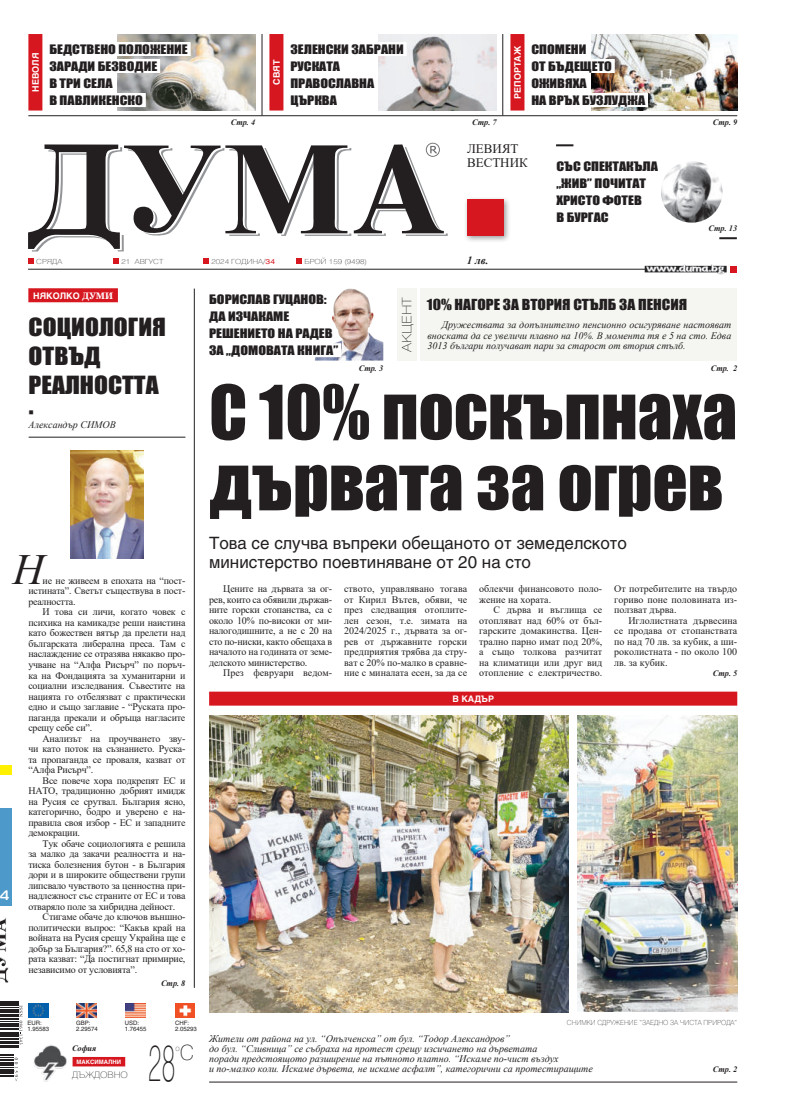
<style>
.page{position:relative;width:794px;height:1120px;background:#fff}
.page>*{position:absolute;margin:0;border:0;box-sizing:border-box;transform-origin:0 0}
.t1{font:69px/71px "Impact";color:#231f20}
.t2{font:italic 43px "Times New Roman";color:#231f20}
.t3{font:23px/29px "Impact";color:#231f20;scale:1.11 1}
.t4{font:14px "Impact";color:#231f20;scale:1.11 1}
.t5{font:700 13.8px "Magistral C";color:#fff}
.t6{font:13px/13.5px "Times New Roman";color:#231f20}
.t7{font:12px/17px "Impact";color:#231f20;scale:1.18 1}
.t8{font:italic 700 11px "Times New Roman";color:#231f20}
.t9{font:10px/10.5px "Times New Roman";letter-spacing:-.02em;color:#231f20;text-align:justify}
.t10{font:italic 10px/10px "Times New Roman";color:#231f20;text-align:justify}
.t11{font:10px/10.5px "Times New Roman";color:#231f20}
.t12{font:700 9.6px "Sentry";color:#fff}
.t13{font:italic 700 8.3px "Times New Roman";color:#231f20}
</style>
<div class="page">
<img style="left:34px;top:1045px;width:33px;height:36px">
<hr style="left:262px;top:34px;width:1px;height:82px;background:#231f20">
<hr style="left:502px;top:34px;width:1px;height:82px;background:#231f20">
<hr style="left:28px;top:269px;width:697px;height:1px;background:#231f20">
<hr style="left:194px;top:288px;width:1px;height:700px;background:#231f20">
<img style="left:28px;top:1003px;width:20px;height:14px">
<img style="left:77px;top:1003px;width:19px;height:14px">
<img style="left:125px;top:1003px;width:20px;height:14px">
<img style="left:176px;top:1003px;width:19px;height:14px">
<img style="left:644px;top:264px;width:82px;height:11px">
<div style="left:730px;top:266px;width:7px;height:7px;background:#d7171f"></div>
<div style="left:397px;top:288px;width:19px;height:72px;background:#f5f6f2"></div>
<div style="left:0;top:765px;width:11px;height:10px;background:#fff101"></div>
<div style="left:0;top:808px;width:11px;height:98px;background:#4d99ca"></div>
<svg style="left:0;top:918px;width:8px;height:64px"></svg>
<svg style="left:0;top:1054px;width:18px;height:27px"></svg>
<svg style="left:0;top:1001px;width:22px;height:47px"></svg>
<div style="left:28px;top:288px;width:90px;height:14px;background:#d7171f"></div>
<div style="left:73px;top:1057px;width:52px;height:9px;background:#d7171f"></div>
<div style="left:464px;top:196px;width:51px;height:52px;background:#231f20;opacity:.45"></div>
<div style="left:467px;top:199px;width:37px;height:37px;background:#d7171f"></div>
<svg style="left:32px;top:147px;width:416px;height:104px"></svg>
<svg style="left:28px;top:144px;width:319px;height:105px"></svg>
<svg style="left:354px;top:143px;width:90px;height:90px"></svg>
<hr style="left:28px;top:115px;width:709px;height:1px;background:#231f20">
<img style="left:118px;top:34px;width:137px;height:77px">
<img style="left:379px;top:34px;width:117px;height:77px">
<img style="left:591px;top:34px;width:146px;height:77px">
<img style="left:315px;top:288px;width:68px;height:72px">
<div style="left:421px;top:288px;width:316px;height:72px;background:#f5f6f2"></div>
<div style="left:510px;top:34px;width:14px;height:77px;background:#d7171f"></div>
<div style="left:269px;top:34px;width:14px;height:77px;background:#d7171f"></div>
<div style="left:28px;top:34px;width:14px;height:77px;background:#d7171f"></div>
<div style="left:528px;top:59px;width:87px;height:14px;background:#fff"></div>
<div style="left:528px;top:93px;width:120px;height:14px;background:#fff"></div>
<div style="left:287px;top:42px;width:119px;height:14px;background:#fff"></div>
<div style="left:206px;top:292px;width:124px;height:14px;background:#fff"></div>
<div style="left:206px;top:326px;width:129px;height:14px;background:#fff"></div>
<div style="left:206px;top:343px;width:135px;height:14px;background:#fff"></div>
<svg style="left:719px;top:237px;width:18px;height:2px"></svg>
<svg style="left:556px;top:144px;width:17px;height:2px"></svg>
<hr style="left:209px;top:1081px;width:528px;height:1px;background:#231f20">
<div style="left:209px;top:691px;width:528px;height:14px;background:#d7171f"></div>
<img style="left:70px;top:450px;width:74px;height:108px">
<img style="left:661px;top:161px;width:61px;height:62px;border-radius:31px">
<hr style="left:29px;top:437px;width:156px;height:1px;background:#231f20">
<div style="left:46px;top:42px;width:145px;height:14px;background:#fff"></div>
<div style="left:46px;top:59px;width:114px;height:14px;background:#fff"></div>
<div style="left:46px;top:93px;width:100px;height:14px;background:#fff"></div>
<img style="left:209px;top:715px;width:359px;height:297px">
<img style="left:577px;top:715px;width:160px;height:297px">
<svg style="left:28px;top:258px;width:6px;height:6px"></svg>
<svg style="left:113px;top:258px;width:6px;height:6px"></svg>
<svg style="left:203px;top:258px;width:6px;height:6px"></svg>
<svg style="left:296px;top:258px;width:6px;height:6px"></svg>
<p class="t7" style="left:49px;top:40px;width:119px">Бедствено положение заради безводие<br>в три села<br>в Павликенско</p>
<p class="t12" style="left:82px;top:290px;width:32px">ДУМИ</p>
<h3 class="t3" style="left:29px;top:312px;width:125px">Социология отвъд реалността</h3>
<p class="t10" style="left:29px;top:420px;width:82px">Александър Симов</p>
<h2 class="t2" style="left:13px;top:540px;width:33px">н</h2>
<p class="t9" style="left:28px;top:575px;width:159px;text-indent:14px">ие не живеем в епохата на “пост&shy;истината”. Светът съществува в пост&shy;реалността.</p>
<p class="t9" style="left:28px;top:606px;width:159px;text-indent:14px">И това си личи, когато човек с психика на камикадзе реши наистина като божествен вятър да прелети над българската либерална преса. Там с наслаждение се отразява някакво про&shy;учване на “Алфа Рисърч” по поръч&shy;ка на Фондацията за хуманитарни и социални изследвания. Съвестите на нацията го отбелязват с практически едно и също заглавие - “Руската про&shy;паганда прекали и обръща нагласите срещу себе си”.</p>
<p class="t9" style="left:28px;top:732px;width:159px;text-indent:14px">Анализът на проучването зву&shy;чи като поток на съзнанието. Руска&shy;та пропаганда се проваля, казват от “Алфа Рисърч”.</p>
<p class="t9" style="left:28px;top:774px;width:159px;text-indent:14px">В се повече хора подкрепят ЕС и НАТО, традиционно добрият имидж на Русия се срутвал. България ясно, категорично, бодро и уверено е на&shy;правила своя избор - ЕС и западните демокрации.</p>
<p class="t9" style="left:28px;top:837px;width:159px;text-indent:14px">Тук обаче социологията е решила за малко да закачи реалността и на&shy;тиска болезнения бутон - в България дори и в широките обществени групи липсвало чувството за ценностна при&shy;надлежност със страните от ЕС и това отваряло поле за хибридна дейност.</p>
<p class="t9" style="left:28px;top:911px;width:159px;text-indent:14px">Стигаме обаче до ключов външно&shy;политически въпрос: “Какъв край на войната на Русия срещу Украйна ще е добър за България?”. 65,8 на сто от хо&shy;рата казват: “Да постигнат примирие, независимо от условията”.</p>
<h3 class="t5" style="left:-1px;top:887px;width:11px">4</h3>
<p class="t13" style="left:72px;top:1042px;width:26px">София</p>
<p class="t13" style="left:161px;top:977px;width:26px">Стр. 8</p>
<p class="t7" style="left:290px;top:40px;width:98px">Зеленски забрани<br>Руската православна църква</p>
<p class="t7" style="left:531px;top:40px;width:98px">Спомени<br>от бъдещето оживяха<br>на връх Бузлуджа</p>
<p class="t13" style="left:231px;top:116px;width:26px">Стр. 4</p>
<p class="t13" style="left:472px;top:116px;width:26px">Стр. 7</p>
<p class="t13" style="left:713px;top:116px;width:26px">Стр. 9</p>
<p class="t7" style="left:209px;top:290px;width:111px">Борислав Гуцанов:<br>Да изчакаме решението на Радев за „домовата книга”</p>
<p class="t13" style="left:359px;top:362px;width:26px">Стр. 3</p>
<h3 class="t6" style="left:467px;top:142px;width:62px">Левият вестник</h3>
<p class="t8" style="left:467px;top:253px;width:23px">1 лв.</p>
<p class="t7" style="left:556px;top:158px;width:88px">Със спектакъла „Жив” почитат<br>Христо Фотев<br>в Бургас</p>
<h3 class="t4" style="left:427px;top:293px;width:236px">10% нагоре за втория стълб за пенсия</h3>
<p class="t13" style="left:708px;top:223px;width:30px">Стр. 13</p>
<p class="t10" style="left:427px;top:320px;width:305px;line-height:10.5px;text-indent:14px">Дружествата за допълнително пенсионно осигуряване настояват вноската да се увеличи плавно на 10%. В момента тя е 5 на сто. Едва 3013 българи получават пари за старост от втория стълб.</p>
<p class="t13" style="left:711px;top:363px;width:28px">Стр. 2</p>
<h1 class="t1" style="left:209px;top:375px;width:529px">С 10% поскъпнаха дървата за огрев</h1>
<p class="t9" style="left:209px;top:583px;width:124px;text-indent:14px">Цените на дървата за ог&shy;рев, които са обявили държав&shy;ните горски стопанства, са с около 10% по-високи от ми&shy;налогодишните, а не с 20 на сто по-ниски, както обещаха в началото на годината от земе&shy;делското министерство.</p>
<p class="t11" style="left:223px;top:667px;width:110px">През февруари ведом-</p>
<p class="t9" style="left:344px;top:583px;width:124px">ството, управлявано тогава от Кирил Вътев, обяви, че през следващия отоплите&shy;лен сезон, т.е. зимата на 2024/2025 г., дървата за ог&shy;рев от държавните горски предприятия трябва да стру&shy;ват с 20% по-малко в сравне&shy;ние с миналата есен, за да се</p>
<p class="t11" style="left:479px;top:583px;width:124px">облекчи финансовото поло&shy;жение на хората.</p>
<p class="t9" style="left:479px;top:604px;width:125px;text-indent:14px">С дърва и въглища се отопляват над 60% от бъл&shy;гарските домакинства. Цен&shy;трално парно имат под 20%, а също толкова разчитат на климатици или друг вид отопление с електричество.</p>
<p class="t9" style="left:614px;top:583px;width:124px">От потребителите на твърдо гориво поне половината из&shy;ползват дърва.</p>
<p class="t9" style="left:614px;top:615px;width:124px;text-indent:14px">Иглолистната дървесина се продава от стопанствата по над 70 лв. за кубик, а ши&shy;роколистната - по около 100 лв. за кубик.</p>
<p class="t13" style="left:713px;top:667px;width:26px">Стр. 5</p>
<p class="t10" style="left:209px;top:1033px;width:385px;text-align:left">Жители от района на ул. “Опълченска” от бул. “Тодор Александров”<br>до бул. “Сливница” се събраха на протест срещу изсичането на дърветата<br>поради предстоящото разширение на пътното платно. “Искаме по-чист въздух<br>и по-малко коли. Искаме дървета, не искаме асфалт”, категорични са протестиращите</p>
<p class="t13" style="left:713px;top:1064px;width:26px">Стр. 2</p>
</div>
